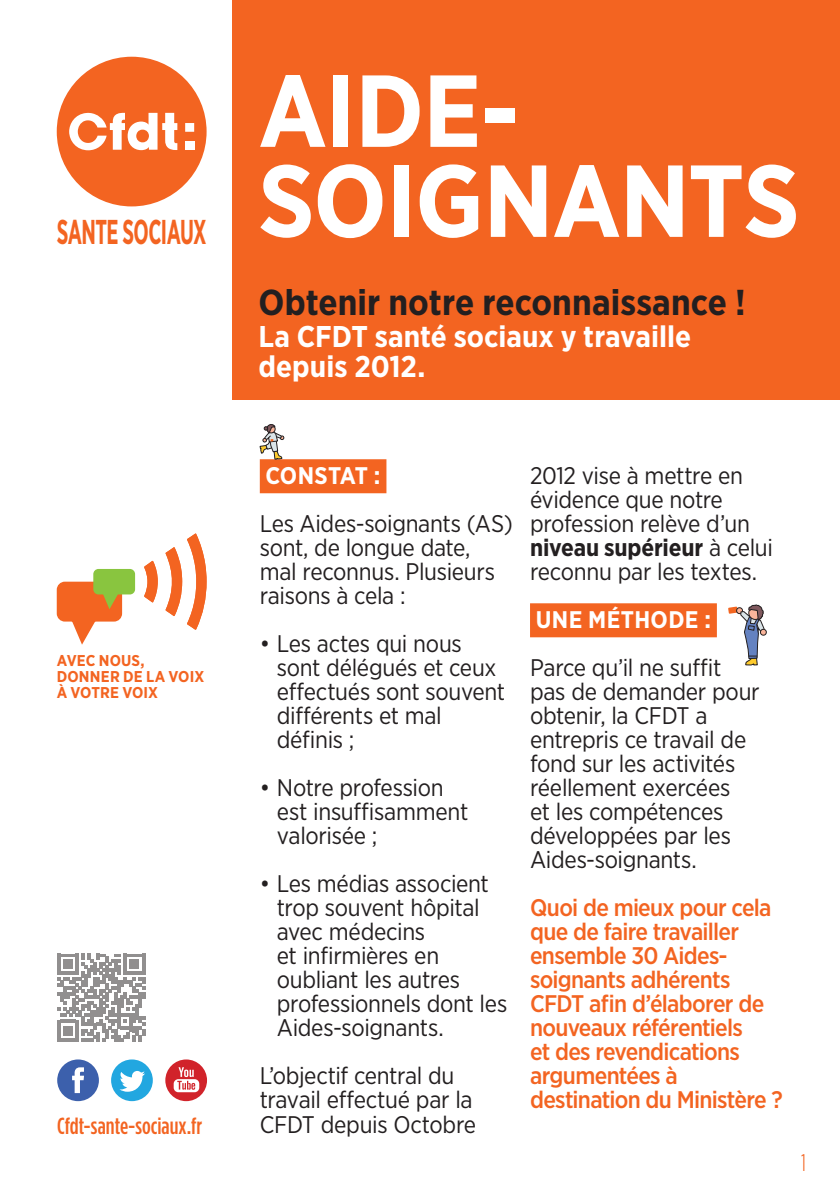
<style>
.page{position:relative;width:840px;height:1191px;background:#fff}
.page>*{position:absolute;margin:0;border:0;box-sizing:border-box;transform-origin:0 0}
.t1{font:700 102px/90px "Gotham Narrow";letter-spacing:-.01em;color:#fff}
.t2{font:700 36px "Gotham Narrow";color:#231f20}
.t3{font:700 34.4px "Gotham Narrow";letter-spacing:-.025em;color:#f36421;scale:.62 1}
.t4{font:700 30px/30px "Gotham Narrow";color:#fff}
.t5{font:24px/24px "Gotham Narrow";letter-spacing:-.015em;color:#231f20}
.t6{font:500 24px/24px "Gotham Narrow";letter-spacing:-.03em;color:#f36421}
.t7{font:700 24px "Gotham Narrow";letter-spacing:.015em;color:#fff}
.t8{font:300 24px "Gotham Condensed";color:#f36421}
.t9{font:500 23.2px "Gotham Condensed";color:#f36421}
.t10{font:700 15.6px/16.4px "Gotham Narrow";letter-spacing:.01em;color:#f36421}
.s1{font-weight:700}
</style>
<div class="page">
<svg style="left:144px;top:533px;width:62px;height:97px"></svg>
<svg style="left:57px;top:569px;width:79px;height:75px"></svg>
<div style="left:232px;top:0;width:607px;height:400px;background:#f36421"></div>
<div style="left:57px;top:57px;width:149px;height:149px;background:#f36421;border-radius:50%"></div>
<div style="left:185px;top:123px;width:9px;height:9px;background:#fff"></div>
<div style="left:185px;top:141px;width:9px;height:9px;background:#fff"></div>
<svg style="left:69px;top:113px;width:108px;height:37px"></svg>
<svg style="left:57px;top:1059px;width:42px;height:42px"></svg>
<svg style="left:165px;top:1059px;width:42px;height:42px"></svg>
<svg style="left:111px;top:1059px;width:42px;height:42px"></svg>
<svg style="left:57px;top:953px;width:88px;height:88px"></svg>
<div style="left:260px;top:459px;width:126px;height:34px;background:#f36421"></div>
<div style="left:529px;top:603px;width:187px;height:34px;background:#f36421"></div>
<svg style="left:259px;top:424px;width:25px;height:36px"></svg>
<svg style="left:728px;top:604px;width:38px;height:62px"></svg>
<p class="t3" style="left:57px;top:210px;width:243px">SANTE SOCIAUX</p>
<p class="t10" style="left:57px;top:652px;width:149px">AVEC NOUS,<br>DONNER DE LA VOIX</p>
<p class="t10" style="left:57px;top:684px;width:103px">À VOTRE VOIX</p>
<p class="t9" style="left:57px;top:1112px;width:146px">Cfdt-sante-sociaux.fr</p>
<p class="t1" style="left:258px;top:65px;width:542px">AIDE-<br>SOIGNANTS</p>
<p class="t2" style="left:258px;top:279px;width:488px">Obtenir notre reconnaissance !</p>
<p class="t4" style="left:258px;top:321px;width:434px">La CFDT santé sociaux y travaille depuis 2012.</p>
<p class="t7" style="left:265px;top:460px;width:117px">CONSTAT :</p>
<p class="t5" style="left:260px;top:511px;width:254px">Les Aides-soignants (AS) sont, de longue date, mal reconnus. Plusieurs raisons à cela :</p>
<p class="t5" style="left:277px;top:631px;width:230px;text-indent:-17px">• Les actes qui nous sont délégués et ceux effectués sont souvent différents et mal définis ;</p>
<p class="t5" style="left:277px;top:775px;width:193px;text-indent:-17px">• Notre profession est insuffisamment valorisée ;</p>
<p class="t5" style="left:277px;top:871px;width:232px;text-indent:-17px">• Les médias associent trop souvent hôpital avec médecins<br>et infirmières en oubliant les autres professionnels dont les<br>Aides-soignants.</p>
<p class="t5" style="left:260px;top:1063px;width:218px">L’objectif central du travail effectué par la<br>CFDT depuis Octobre</p>
<p class="t5" style="left:529px;top:463px;width:244px">2012 vise à mettre en évidence que notre profession relève d’un <span class="s1">niveau supérieur</span> à celui reconnu par les textes.</p>
<p class="t7" style="left:535px;top:604px;width:177px">UNE MÉTHODE :</p>
<p class="t5" style="left:529px;top:655px;width:231px">Parce qu’il ne suffit pas de demander pour obtenir, la CFDT a entrepris ce travail de fond sur les activités réellement exercées<br>et les compétences développées par les<br>Aides-soignants.</p>
<p class="t6" style="left:529px;top:895px;width:254px">Quoi de mieux pour cela que de faire travailler ensemble 30 Aides&shy;soignants adhérents<br>CFDT afin d’élaborer de nouveaux référentiels<br>et des revendications argumentées à destination du Ministère ?</p>
<p class="t8" style="left:800px;top:1148px;width:6px">1</p>
</div>
